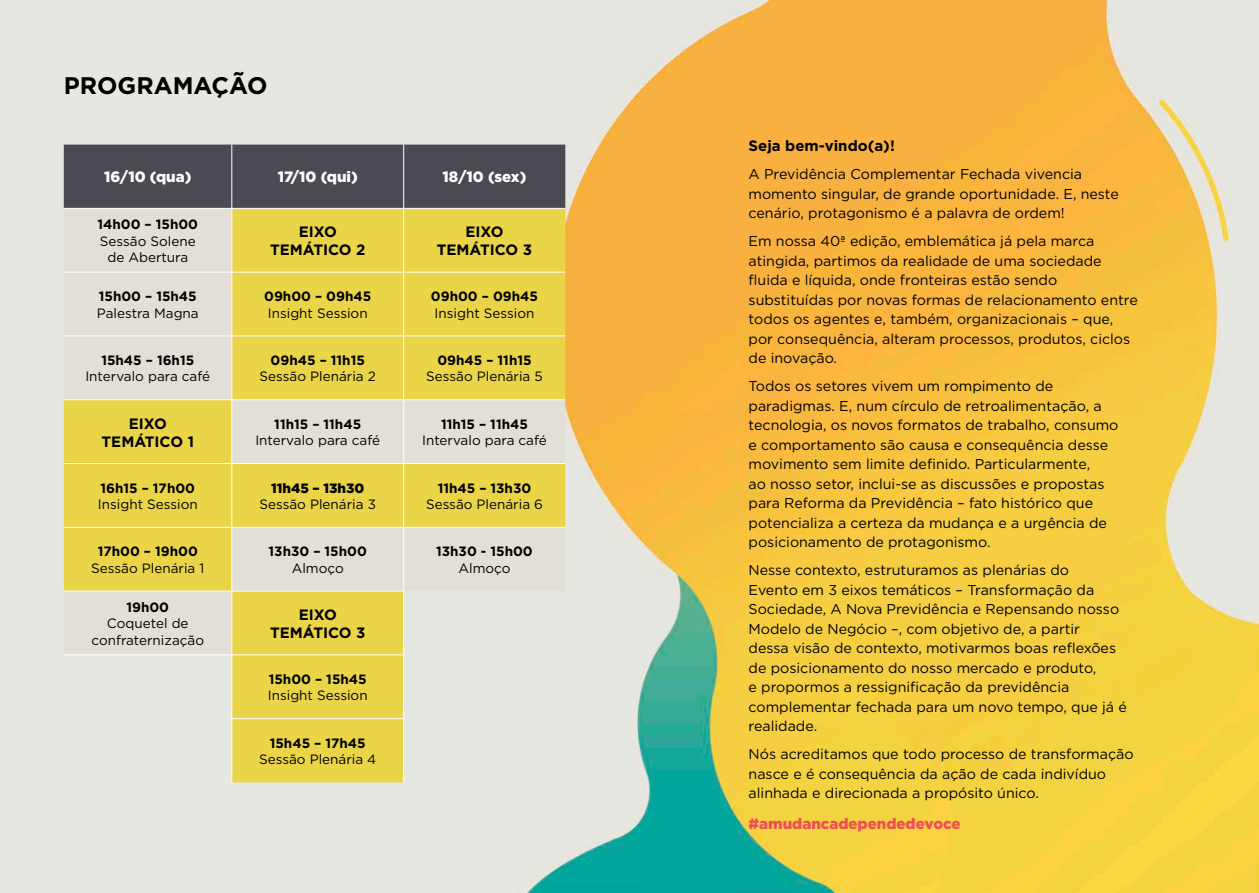
<style>
.page{position:relative;width:1259px;height:893px;background:#fff}
.page>*{position:absolute;margin:0;border:0;box-sizing:border-box;transform-origin:0 0}
.t1{font:700 24px "Gotham";color:#000}
.t2{font:700 15px "Gotham";color:#000}
.t3{font:900 15px "Gotham";color:#fff}
.t4{font:900 15px "Gotham";color:#ef4e58}
.t5{font:14.25px/19.5px "Gotham";color:#000}
.t6{font:13.5px/16.2px "Gotham";color:#000;text-align:center}
.t7{font:700 13.5px "Gotham";color:#000}
.t8{font:900 13.5px "Gotham";color:#000}
</style>
<div class="page">
<img style="left:0;top:0;width:1259px;height:893px">
<div style="left:64px;top:145px;width:501px;height:63px;background:#4d4953"></div>
<svg style="left:64px;top:209px;width:501px;height:573px;background:#e6db8e"></svg>
<hr style="left:64px;top:208px;width:168px;height:1px;background:#fff">
<hr style="left:232px;top:208px;width:172px;height:1px;background:#fff">
<hr style="left:231px;top:209px;width:1px;height:63px;background:#fff">
<hr style="left:404px;top:208px;width:161px;height:1px;background:#fff">
<hr style="left:403px;top:209px;width:1px;height:63px;background:#fff">
<hr style="left:64px;top:272px;width:168px;height:1px;background:#fff">
<hr style="left:232px;top:272px;width:172px;height:1px;background:#fff">
<hr style="left:231px;top:273px;width:1px;height:63px;background:#fff">
<hr style="left:404px;top:272px;width:161px;height:1px;background:#fff">
<hr style="left:403px;top:273px;width:1px;height:63px;background:#fff">
<hr style="left:64px;top:336px;width:168px;height:1px;background:#fff">
<hr style="left:232px;top:336px;width:172px;height:1px;background:#fff">
<hr style="left:231px;top:336px;width:1px;height:63px;background:#fff">
<hr style="left:404px;top:336px;width:161px;height:1px;background:#fff">
<hr style="left:403px;top:336px;width:1px;height:63px;background:#fff">
<hr style="left:64px;top:399px;width:168px;height:1px;background:#fff">
<hr style="left:232px;top:399px;width:172px;height:1px;background:#fff">
<hr style="left:231px;top:400px;width:1px;height:63px;background:#fff">
<hr style="left:404px;top:399px;width:161px;height:1px;background:#fff">
<hr style="left:403px;top:400px;width:1px;height:63px;background:#fff">
<hr style="left:64px;top:463px;width:168px;height:1px;background:#fff">
<hr style="left:232px;top:463px;width:172px;height:1px;background:#fff">
<hr style="left:231px;top:464px;width:1px;height:63px;background:#fff">
<hr style="left:404px;top:463px;width:161px;height:1px;background:#fff">
<hr style="left:403px;top:464px;width:1px;height:63px;background:#fff">
<hr style="left:64px;top:527px;width:168px;height:1px;background:#fff">
<hr style="left:232px;top:527px;width:172px;height:1px;background:#fff">
<hr style="left:231px;top:528px;width:1px;height:63px;background:#fff">
<hr style="left:64px;top:591px;width:168px;height:1px;background:#fff">
<hr style="left:232px;top:591px;width:172px;height:1px;background:#fff">
<hr style="left:231px;top:591px;width:1px;height:63px;background:#fff">
<hr style="left:403px;top:591px;width:1px;height:63px;background:#fff">
<hr style="left:64px;top:654px;width:168px;height:1px;background:#fff">
<hr style="left:232px;top:654px;width:172px;height:1px;background:#fff">
<hr style="left:231px;top:655px;width:1px;height:63px;background:#fff">
<hr style="left:403px;top:655px;width:1px;height:63px;background:#fff">
<hr style="left:231px;top:718px;width:173px;height:1px;background:#fff">
<hr style="left:231px;top:719px;width:1px;height:63px;background:#fff">
<hr style="left:403px;top:719px;width:1px;height:63px;background:#fff">
<hr style="left:231px;top:145px;width:1px;height:63px;background:#fff">
<hr style="left:403px;top:145px;width:1px;height:63px;background:#fff">
<hr style="left:403px;top:528px;width:1px;height:63px;background:#fff">
<hr style="left:404px;top:527px;width:161px;height:1px;background:#fff">
<p class="t1" style="left:64px;top:70px;width:205px">PROGRAMAÇÃO</p>
<p class="t3" style="left:104px;top:167px;width:89px">16/10 (qua)</p>
<p class="t3" style="left:278px;top:167px;width:82px">17/10 (qui)</p>
<p class="t3" style="left:442px;top:167px;width:85px">18/10 (sex)</p>
<p class="t7" style="left:97px;top:216px;width:102px">14h00 – 15h00</p>
<p class="t6" style="left:100px;top:232px;width:97px">Sessão Solene</p>
<p class="t6" style="left:107px;top:249px;width:82px">de Abertura</p>
<p class="t2" style="left:299px;top:222px;width:40px">EIXO</p>
<p class="t2" style="left:270px;top:240px;width:97px">TEMÁTICO 2</p>
<p class="t2" style="left:465px;top:222px;width:40px">EIXO</p>
<p class="t2" style="left:437px;top:240px;width:97px">TEMÁTICO 3</p>
<p class="t7" style="left:99px;top:288px;width:99px">15h00 – 15h45</p>
<p class="t6" style="left:97px;top:304px;width:103px">Palestra Magna</p>
<p class="t7" style="left:264px;top:288px;width:109px">09h00 – 09h45</p>
<p class="t6" style="left:268px;top:304px;width:101px">Insight Session</p>
<p class="t7" style="left:431px;top:288px;width:109px">09h00 – 09h45</p>
<p class="t6" style="left:434px;top:304px;width:101px">Insight Session</p>
<p class="t7" style="left:101px;top:351px;width:94px">15h45 – 16h15</p>
<p class="t6" style="left:85px;top:368px;width:126px">Intervalo para café</p>
<p class="t7" style="left:271px;top:351px;width:96px">09h45 – 11h15</p>
<p class="t6" style="left:260px;top:368px;width:118px">Sessão Plenária 2</p>
<p class="t7" style="left:437px;top:351px;width:96px">09h45 – 11h15</p>
<p class="t6" style="left:426px;top:368px;width:118px">Sessão Plenária 5</p>
<p class="t2" style="left:129px;top:413px;width:40px">EIXO</p>
<p class="t2" style="left:102px;top:431px;width:94px">TEMÁTICO 1</p>
<p class="t7" style="left:274px;top:415px;width:88px">11h15 – 11h45</p>
<p class="t6" style="left:255px;top:432px;width:126px">Intervalo para café</p>
<p class="t7" style="left:441px;top:415px;width:88px">11h15 – 11h45</p>
<p class="t6" style="left:422px;top:432px;width:126px">Intervalo para café</p>
<p class="t7" style="left:100px;top:479px;width:96px">16h15 – 17h00</p>
<p class="t6" style="left:98px;top:496px;width:101px">Insight Session</p>
<p class="t8" style="left:271px;top:479px;width:95px">11h45 – 13h30</p>
<p class="t6" style="left:259px;top:496px;width:118px">Sessão Plenária 3</p>
<p class="t7" style="left:438px;top:479px;width:95px">11h45 – 13h30</p>
<p class="t6" style="left:426px;top:496px;width:118px">Sessão Plenária 6</p>
<p class="t7" style="left:98px;top:543px;width:102px">17h00 – 19h00</p>
<p class="t6" style="left:91px;top:559px;width:114px">Sessão Plenária 1</p>
<p class="t7" style="left:269px;top:543px;width:100px">13h30 – 15h00</p>
<p class="t6" style="left:292px;top:559px;width:53px">Almoço</p>
<p class="t7" style="left:436px;top:543px;width:98px">13h30 - 15h00</p>
<p class="t6" style="left:458px;top:559px;width:53px">Almoço</p>
<p class="t7" style="left:126px;top:598px;width:44px">19h00</p>
<p class="t6" style="left:91px;top:615px;width:114px">Coquetel de confraternização</p>
<p class="t2" style="left:299px;top:605px;width:40px">EIXO</p>
<p class="t2" style="left:270px;top:623px;width:97px">TEMÁTICO 3</p>
<p class="t7" style="left:269px;top:670px;width:99px">15h00 – 15h45</p>
<p class="t6" style="left:268px;top:687px;width:101px">Insight Session</p>
<p class="t7" style="left:270px;top:734px;width:97px">15h45 – 17h45</p>
<p class="t6" style="left:259px;top:751px;width:119px">Sessão Plenária 4</p>
<p class="t2" style="left:748px;top:136px;width:148px">Seja bem-vindo(a)!</p>
<p class="t5" style="left:748px;top:164px;width:372px">A Previdência Complementar Fechada vivencia momento singular, de grande oportunidade. E, neste cenário, protagonismo é a palavra de ordem!</p>
<p class="t5" style="left:748px;top:231px;width:391px">Em nossa 40ª edição, emblemática já pela marca atingida, partimos da realidade de uma sociedade fluida e líquida, onde fronteiras estão sendo substituídas por novas formas de relacionamento entre todos os agentes e, também, organizacionais – que, por consequência, alteram processos, produtos, ciclos de inovação.</p>
<p class="t5" style="left:748px;top:376px;width:371px">Todos os setores vivem um rompimento de paradigmas. E, num círculo de retroalimentação, a tecnologia, os novos formatos de trabalho, consumo e comportamento são causa e consequência desse movimento sem limite definido. Particularmente,<br>ao nosso setor, inclui-se as discussões e propostas para Reforma da Previdência – fato histórico que potencializa a certeza da mudança e a urgência de posicionamento de protagonismo.</p>
<p class="t5" style="left:748px;top:560px;width:380px">Nesse contexto, estruturamos as plenárias do<br>Evento em 3 eixos temáticos – Transformação da Sociedade, A Nova Previdência e Repensando nosso Modelo de Negócio –, com objetivo de, a partir<br>dessa visão de contexto, motivarmos boas reflexões de posicionamento do nosso mercado e produto,<br>e propormos a ressignificação da previdência complementar fechada para um novo tempo, que já é realidade.</p>
<p class="t5" style="left:748px;top:744px;width:386px">Nós acreditamos que todo processo de transformação nasce e é consequência da ação de cada indivíduo alinhada e direcionada a propósito único.</p>
<p class="t4" style="left:748px;top:813px;width:213px">#amudancadependedevoce</p>
</div>
